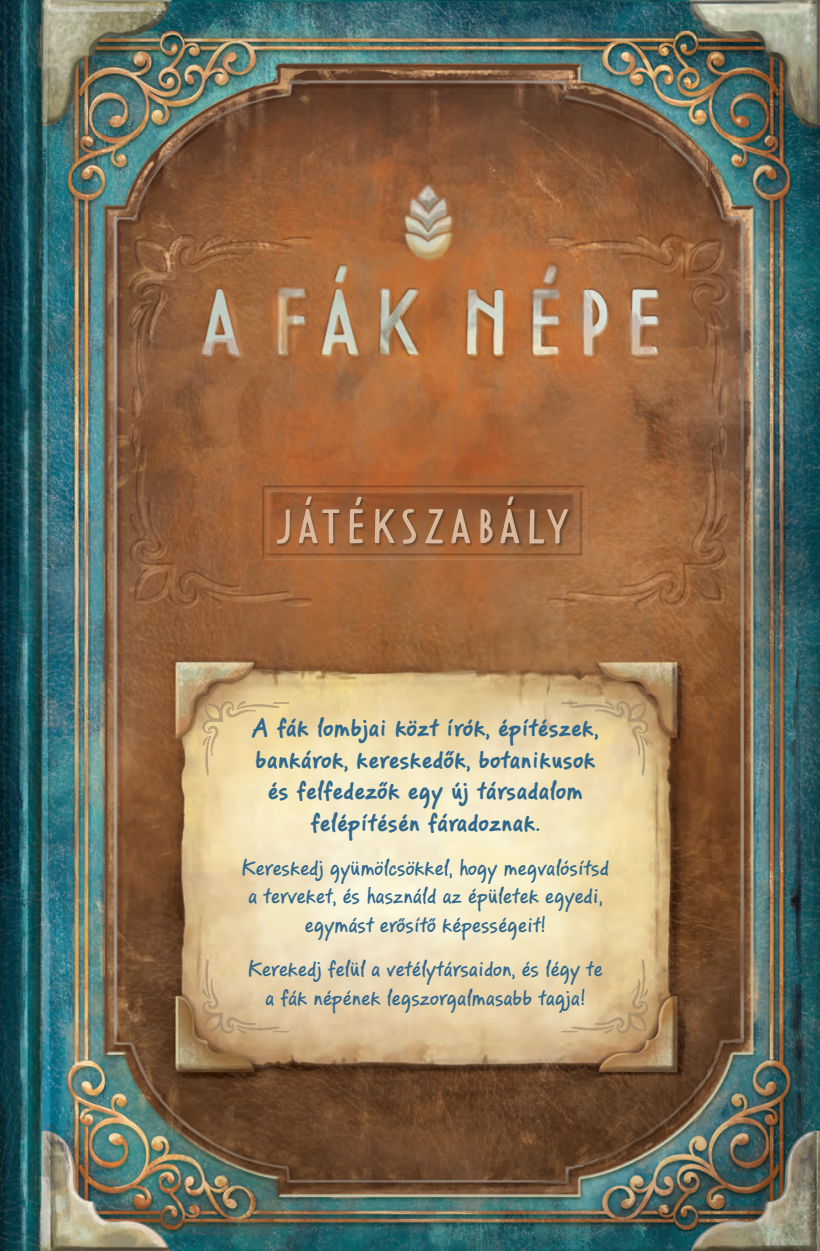
<style>
.page{position:relative;width:820px;height:1251px;background:#fff}
.page>*{position:absolute;margin:0;border:0;box-sizing:border-box;transform-origin:0 0}
.t1{font:50.75px "Tomarik Poster";letter-spacing:.07em;color:#d9b99e}
.notes_body_text{font:700 26.25px/31.5px "PF Reminder";color:#31688d;text-align:center}
.notes_body_text-2{font:500 22.75px/28.9px "PF Reminder";color:#31688d;text-align:center}
</style>
<div class="page">
<img style="left:0;top:0;width:820px;height:1251px">
<svg style="left:202px;top:699px;width:87px;height:77px;background:#e7d09b"></svg>
<svg style="left:202px;top:959px;width:87px;height:76px;background:#d7bd95"></svg>
<svg style="left:561px;top:699px;width:87px;height:77px;background:#ddc697"></svg>
<svg style="left:561px;top:959px;width:87px;height:76px;background:#d9bf92"></svg>
<div style="left:276px;top:496px;width:296px;height:52px;background:#231f20;opacity:.45"></div>
<p class="t1" style="left:275px;top:488px;width:295px">JÁTÉKSZABÁLY</p>
<p class="notes_body_text" style="left:252px;top:713px;width:348px">A fák lombjai közt írók, építészek, bankárok, kereskedők, botanikusok és felfedezők egy új társadalom felépítésén fáradoznak.</p>
<p class="notes_body_text-2" style="left:242px;top:854px;width:369px">Kereskedj gyümölcsökkel, hogy megvalósítsd a terveket, és használd az épületek egyedi, egymást erősítő képességeit!</p>
<p class="notes_body_text-2" style="left:248px;top:956px;width:356px">Kerekedj felül a vetélytársaidon, és légy te a fák népének legszorgalmasabb tagja!</p>
</div>
